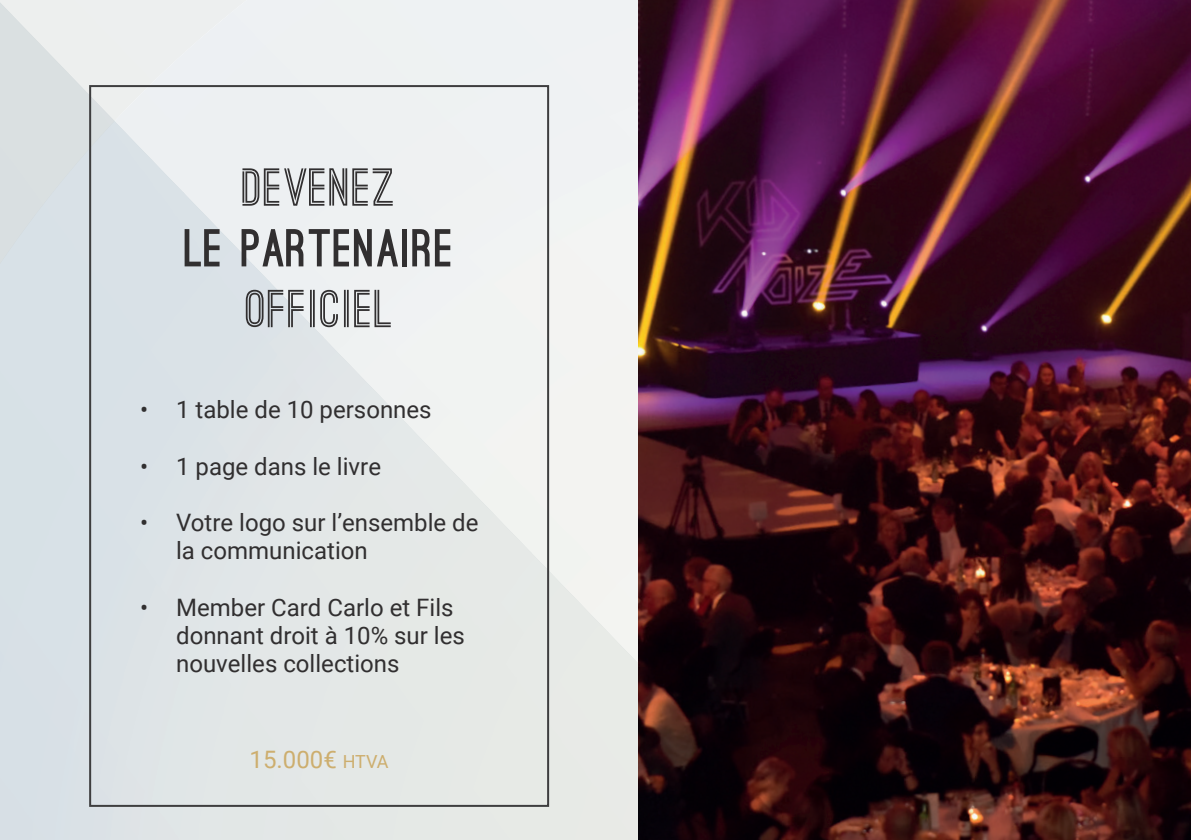
<style>
.page{position:relative;width:1191px;height:840px;background:#fff}
.page>*{position:absolute;margin:0;border:0;box-sizing:border-box;transform-origin:0 0}
.t1{font:700 50.6px "Ostrich Sans";letter-spacing:.03em;color:#312f30}
.t2{font:900 50.6px "Ostrich Sans";letter-spacing:.03em;color:#312f30}
.t3{font:24px/28px "Roboto";color:#312f30}
.t4{font:24px "Roboto";color:#cdae6e}
.s1{font-size:18px}
</style>
<div class="page">
<img style="left:0;top:2px;width:115px;height:190px">
<div style="left:535px;top:0;width:69px;height:623px;background:#f3f3f2"></div>
<img style="left:0;top:408px;width:472px;height:431px">
<div style="left:471px;top:623px;width:167px;height:216px;background:#e7eae6"></div>
<img style="left:471px;top:551px;width:130px;height:73px">
<img style="left:471px;top:490px;width:61px;height:62px">
<div style="left:0;top:192px;width:270px;height:217px;background:#d9e1e7"></div>
<img style="left:269px;top:336px;width:124px;height:73px">
<img style="left:269px;top:281px;width:54px;height:56px">
<img style="left:52px;top:121px;width:133px;height:72px">
<div style="left:89px;top:85px;width:460px;height:721px;border:2px solid #3e3e3f"></div>
<img style="left:638px;top:0;width:553px;height:839px">
<h1 class="t1" style="left:242px;top:168px;width:155px">DEVENEZ</h1>
<h1 class="t2" style="left:185px;top:229px;width:271px">LE PARTENAIRE</h1>
<h1 class="t1" style="left:246px;top:289px;width:148px">OFFICIEL</h1>
<p class="t3" style="left:140px;top:394px;width:293px">• 1 table de 10 personnes</p>
<p class="t3" style="left:140px;top:451px;width:242px">• 1 page dans le livre</p>
<p class="t3" style="left:176px;top:507px;width:304px;text-indent:-36px">• Votre logo sur l’ensemble de la communication</p>
<p class="t3" style="left:176px;top:591px;width:290px;text-indent:-36px">• Member Card Carlo et Fils donnant droit à 10% sur les nouvelles collections</p>
<p class="t4" style="left:249px;top:742px;width:141px">15.000€ <span class="s1">HTVA</span></p>
</div>
